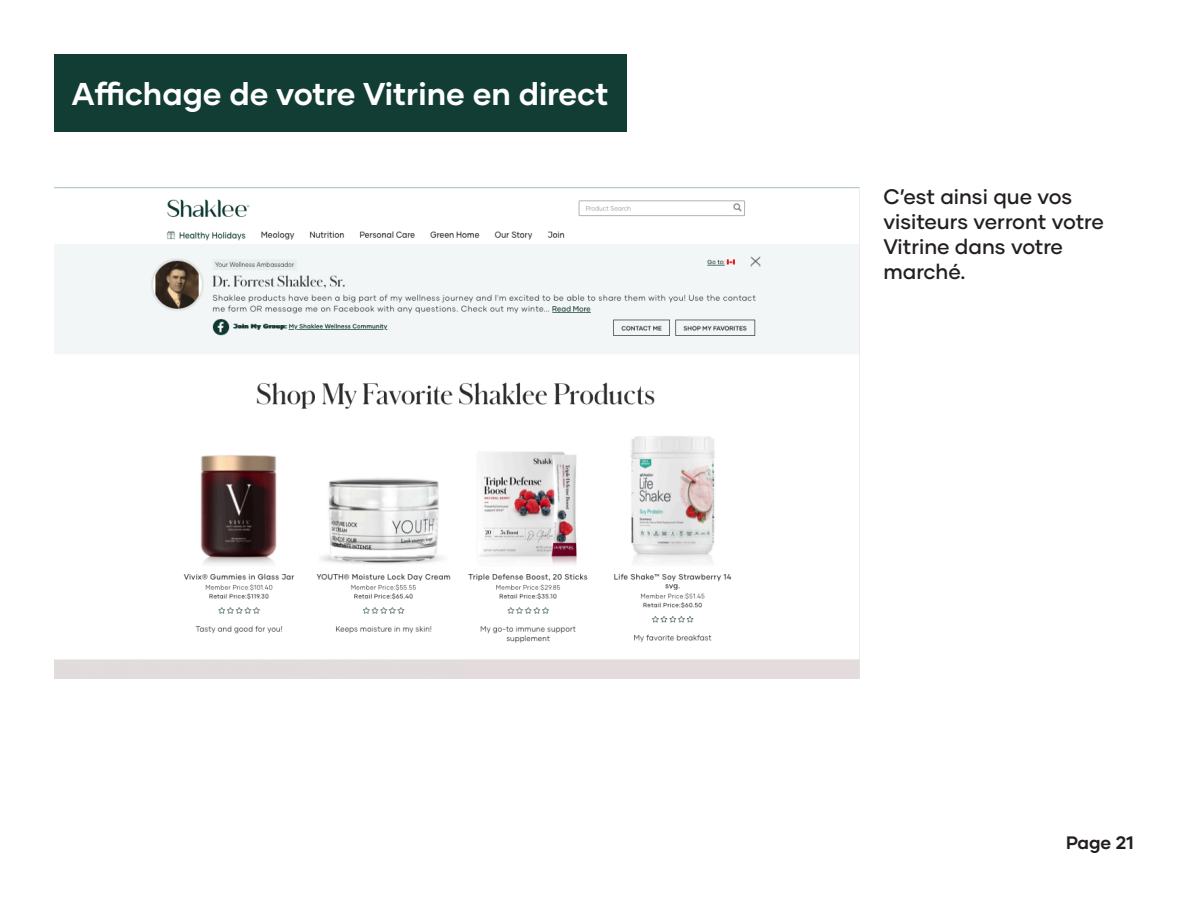
<style>
.page{position:relative;width:1188px;height:918px;background:#fff}
.page>*{position:absolute;margin:0;border:0;box-sizing:border-box;transform-origin:0 0}
.t1{font:700 31.5px "Gilmer";color:#fff}
.t2{font:500 21px/25.2px "Gilmer";color:#231f20}
.t3{font:700 18px "Gilmer";color:#231f20}
</style>
<div class="page">
<div style="left:54px;top:54px;width:572px;height:78px;background:#113d34"></div>
<img style="left:54px;top:187px;width:806px;height:492px">
<p class="t1" style="left:72px;top:74px;width:538px">Affichage de votre Vitrine en direct</p>
<p class="t2" style="left:883px;top:184px;width:222px">C’est ainsi que vos visiteurs verront votre<br>Vitrine dans votre marché.</p>
<p class="t3" style="left:1066px;top:831px;width:69px">Page 21</p>
</div>
